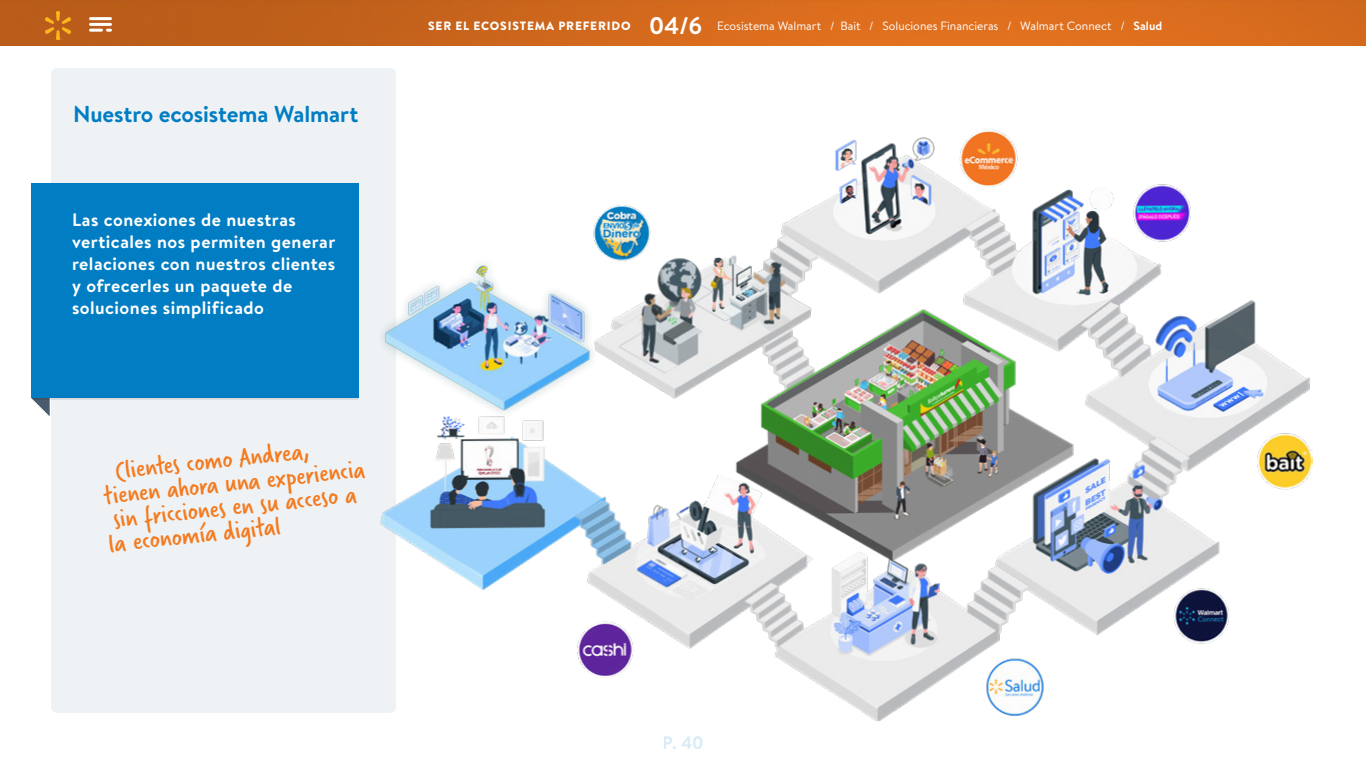
<style>
.page{position:relative;width:1366px;height:768px;background:#fff}
.page>*{position:absolute;margin:0;border:0;box-sizing:border-box;transform-origin:0 0}
.t1{font:28px/24px "Verveine";color:#f47b20}
.t2{font:700 23px "Bogle";letter-spacing:-.005em;color:#007dc3}
.t3{font:700 18px/22px "Bogle";letter-spacing:.025em;color:#fff}
.t4{font:700 18px "Bogle";color:#d9ebf6}
.t5{font:12px "Bogle";letter-spacing:-.005em;color:#fff}
.s1{font-weight:900}
.s2{font-weight:700;font-size:24px}
.s3{font-weight:700}
</style>
<div class="page">
<div style="left:51px;top:68px;width:345px;height:645px;background:#eef2f4;border-radius:6px"></div>
<img style="left:0;top:0;width:1366px;height:46px">
<hr style="left:90px;top:17px;width:20px;height:3px;background:#fff">
<hr style="left:90px;top:23px;width:20px;height:3px;background:#fff">
<svg style="left:90px;top:29px;width:12px;height:3px"></svg>
<svg style="left:45px;top:11px;width:26px;height:29px"></svg>
<div style="left:31px;top:183px;width:327px;height:215px;background:#007dc3"></div>
<svg style="left:31px;top:398px;width:327px;height:18px"></svg>
<img style="left:380px;top:129px;width:933px;height:592px">
<p class="t2" style="left:73px;top:98px;width:287px">Nuestro ecosistema Walmart</p>
<p class="t3" style="left:72px;top:209px;width:265px">Las conexiones de nuestras verticales nos permiten generar relaciones con nuestros clientes y ofrecerles un paquete de soluciones simplificado</p>
<h1 class="t1" style="left:100px;top:460px;width:264px;text-indent:14px;rotate:-6deg">Clientes como Andrea, tienen ahora una experiencia sin fricciones en su acceso a la economía digital</h1>
<p class="t5" style="left:428px;top:17px;width:736px"><span class="s1">SER EL ECOSISTEMA PREFERIDO</span> <span class="s2">04/6</span> Ecosistema Walmart / Bait / Soluciones Financieras / Walmart Connect / <span class="s3">Salud</span></p>
<p class="t4" style="left:663px;top:730px;width:42px">P. 40</p>
</div>
